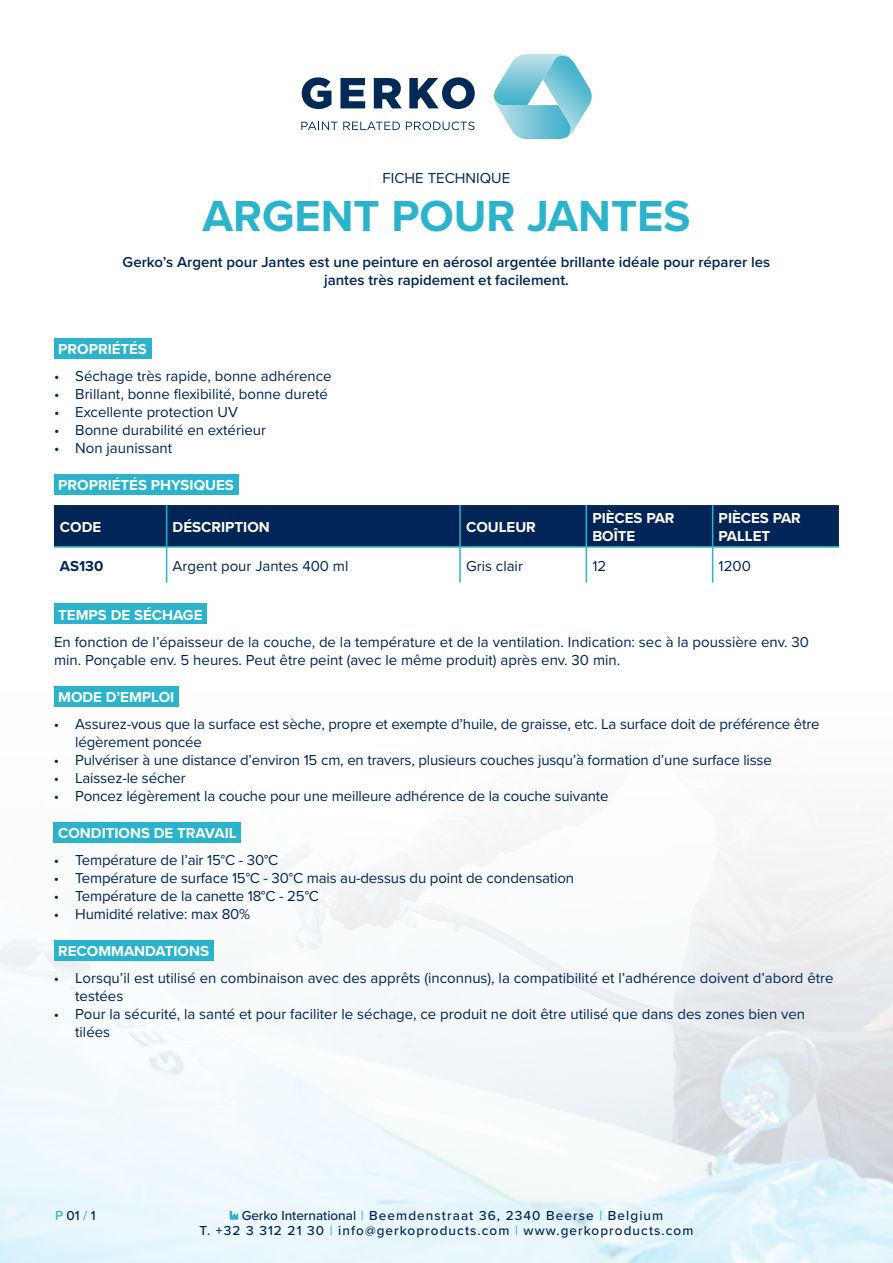
<style>
.page{position:relative;width:893px;height:1263px;background:#fff}
.page>*{position:absolute;margin:0;border:0;box-sizing:border-box;transform-origin:0 0}
.t1{font:700 45px "Proxima Nova";color:#2bb3cc}
.t2{font:15px/18px "Proxima Nova";color:#012556}
.t3{font:700 15px/18px "Proxima Nova";color:#fff}
.t4{font:600 15px/18px "Proxima Nova";color:#012556;text-align:center}
.t5{font:700 15px "Proxima Nova";color:#012556}
.t6{font:500 13.5px/15px "Proxima Nova";letter-spacing:.08em;color:#012556}
.s1{color:#2bb3cc}
</style>
<div class="page">
<svg style="left:301px;top:122px;width:99px;height:8px"></svg>
<svg style="left:406px;top:122px;width:68px;height:8px"></svg>
<svg style="left:302px;top:77px;width:29px;height:32px"></svg>
<svg style="left:340px;top:78px;width:25px;height:30px"></svg>
<svg style="left:374px;top:78px;width:28px;height:30px"></svg>
<svg style="left:409px;top:77px;width:66px;height:32px"></svg>
<svg style="left:494px;top:54px;width:98px;height:85px"></svg>
<img style="left:0;top:706px;width:893px;height:557px">
<svg style="left:230px;top:1211px;width:8px;height:8px"></svg>
<div style="left:54px;top:338px;width:97px;height:20px;background:#2bb3cc"></div>
<div style="left:54px;top:604px;width:153px;height:20px;background:#2bb3cc"></div>
<div style="left:54px;top:686px;width:125px;height:20px;background:#2bb3cc"></div>
<div style="left:54px;top:822px;width:187px;height:20px;background:#2bb3cc"></div>
<div style="left:54px;top:474px;width:184px;height:20px;background:#2bb3cc"></div>
<div style="left:54px;top:505px;width:785px;height:41px;background:#012556"></div>
<hr style="left:166px;top:505px;width:1px;height:41px;background:#2bb3cc">
<hr style="left:459px;top:505px;width:2px;height:41px;background:#2bb3cc">
<hr style="left:586px;top:505px;width:1px;height:41px;background:#2bb3cc">
<hr style="left:712px;top:505px;width:1px;height:41px;background:#2bb3cc">
<hr style="left:166px;top:548px;width:1px;height:34px;background:#2bb3cc">
<hr style="left:459px;top:548px;width:2px;height:34px;background:#2bb3cc">
<hr style="left:586px;top:548px;width:1px;height:34px;background:#2bb3cc">
<hr style="left:712px;top:548px;width:1px;height:34px;background:#2bb3cc">
<hr style="left:54px;top:546px;width:113px;height:2px;background:#2bb3cc">
<hr style="left:167px;top:546px;width:293px;height:2px;background:#2bb3cc">
<hr style="left:460px;top:546px;width:126px;height:2px;background:#2bb3cc">
<hr style="left:586px;top:546px;width:127px;height:2px;background:#2bb3cc">
<hr style="left:713px;top:546px;width:126px;height:2px;background:#2bb3cc">
<div style="left:54px;top:940px;width:159px;height:20px;background:#2bb3cc"></div>
<p class="t2" style="left:383px;top:168px;width:129px">FICHE TECHNIQUE</p>
<p class="t1" style="left:202px;top:182px;width:489px">ARGENT POUR JANTES</p>
<p class="t4" style="left:123px;top:252px;width:649px">Gerko’s Argent pour Jantes est une peinture en aérosol argentée brillante idéale pour réparer les jantes très rapidement et facilement.</p>
<p class="t3" style="left:58px;top:340px;width:90px">PROPRIÉTÉS</p>
<p class="t2" style="left:54px;top:366px;width:279px">• Séchage très rapide, bonne adhérence</p>
<p class="t2" style="left:54px;top:384px;width:275px">• Brillant, bonne flexibilité, bonne dureté</p>
<p class="t2" style="left:54px;top:402px;width:185px">• Excellente protection UV</p>
<p class="t2" style="left:54px;top:420px;width:214px">• Bonne durabilité en extérieur</p>
<p class="t2" style="left:54px;top:438px;width:120px">• Non jaunissant</p>
<p class="t3" style="left:58px;top:476px;width:177px">PROPRIÉTÉS PHYSIQUES</p>
<p class="t3" style="left:60px;top:518px;width:43px">CODE</p>
<p class="t3" style="left:173px;top:518px;width:99px">DÉSCRIPTION</p>
<p class="t3" style="left:466px;top:518px;width:71px">COULEUR</p>
<p class="t3" style="left:592px;top:509px;width:84px">PIÈCES PAR<br>BOÎTE</p>
<p class="t3" style="left:719px;top:509px;width:84px">PIÈCES PAR<br>PALLET</p>
<p class="t5" style="left:60px;top:554px;width:45px">AS130</p>
<p class="t2" style="left:173px;top:556px;width:177px">Argent pour Jantes 400 ml</p>
<p class="t2" style="left:466px;top:556px;width:58px">Gris clair</p>
<p class="t2" style="left:592px;top:556px;width:15px">12</p>
<p class="t2" style="left:719px;top:556px;width:34px">1200</p>
<p class="t3" style="left:58px;top:606px;width:146px">TEMPS DE SÉCHAGE</p>
<p class="t2" style="left:54px;top:632px;width:756px">En fonction de l’épaisseur de la couche, de la température et de la ventilation. Indication: sec à la poussière env. 30 min. Ponçable env. 5 heures. Peut être peint (avec le même produit) après env. 30 min.</p>
<p class="t3" style="left:58px;top:688px;width:118px">MODE D’EMPLOI</p>
<p class="t2" style="left:75px;top:714px;width:746px;text-indent:-21px">• Assurez-vous que la surface est sèche, propre et exempte d’huile, de graisse, etc. La surface doit de préférence être légèrement poncée</p>
<p class="t2" style="left:54px;top:750px;width:719px">• Pulvériser à une distance d’environ 15 cm, en travers, plusieurs couches jusqu’à formation d’une surface lisse</p>
<p class="t2" style="left:54px;top:768px;width:133px">• Laissez-le sécher</p>
<p class="t2" style="left:54px;top:786px;width:556px">• Poncez légèrement la couche pour une meilleure adhérence de la couche suivante</p>
<p class="t3" style="left:58px;top:824px;width:180px">CONDITIONS DE TRAVAIL</p>
<p class="t2" style="left:54px;top:850px;width:226px">• Température de l’air 15°C - 30°C</p>
<p class="t2" style="left:54px;top:868px;width:522px">• Température de surface 15°C - 30°C mais au-dessus du point de condensation</p>
<p class="t2" style="left:54px;top:886px;width:267px">• Température de la canette 18°C - 25°C</p>
<p class="t2" style="left:54px;top:904px;width:198px">• Humidité relative: max 80%</p>
<p class="t3" style="left:58px;top:942px;width:152px">RECOMMANDATIONS</p>
<p class="t2" style="left:75px;top:968px;width:760px;text-indent:-21px">• Lorsqu’il est utilisé en combinaison avec des apprêts (inconnus), la compatibilité et l’adhérence doivent d’abord être testées</p>
<p class="t2" style="left:75px;top:1004px;width:731px;text-indent:-21px">• Pour la sécurité, la santé et pour faciliter le séchage, ce produit ne doit être utilisé que dans des zones bien ven tilées</p>
<p class="t6" style="left:55px;top:1207px;width:42px"><span class="s1">P</span> 01 <span class="s1">/</span> 1</p>
<p class="t6" style="left:199px;top:1207px;width:495px;text-indent:42px">Gerko International <span class="s1">|</span> Beemdenstraat 36, 2340 Beerse <span class="s1">|</span> Belgium<br>T. +32 3 312 21 30 <span class="s1">|</span> info@gerkoproducts.com <span class="s1">|</span> www.gerkoproducts.com</p>
</div>
